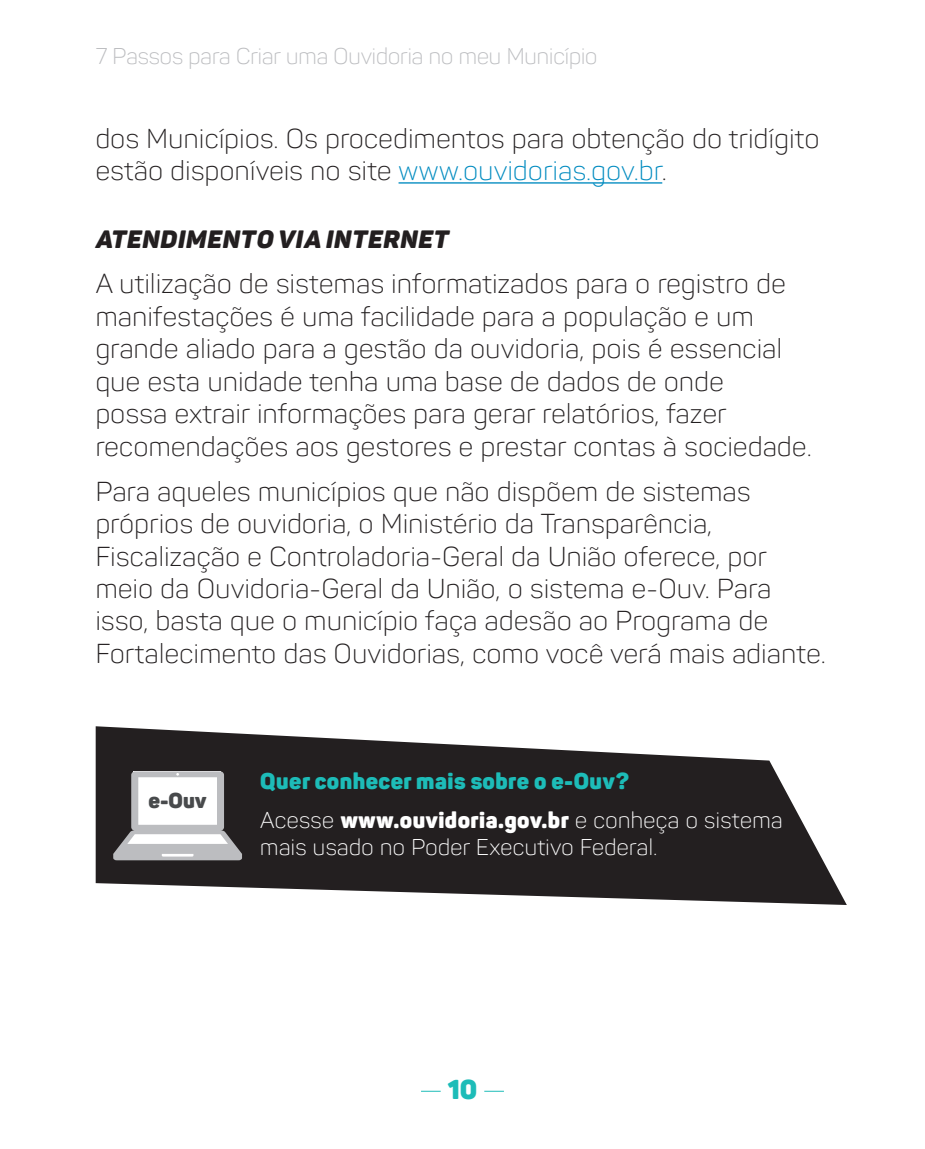
<style>
.page{position:relative;width:925px;height:1149px;background:#fff}
.page>*{position:absolute;margin:0;border:0;box-sizing:border-box;transform-origin:0 0}
.t1{font:300 27px/32.4px "Panton";letter-spacing:.02em;color:#231f20}
.t2{font:900 27px "Panton";color:#1dbcb8}
.t3{font:italic 900 24.75px "Panton";letter-spacing:.03em;color:#231f20}
.t4{font:900 22.5px/39.8px "Panton";color:#1dbcb8}
.t5{font:300 22.5px "Panton";color:#bcbdc0}
.t6{font:300 22.5px "Panton";letter-spacing:.02em;color:#fff}
.t7{font:900 21.15px "Panton";color:#484a4c}
.s1{color:#008bc0}
.s2{font-weight:300;color:#fff}
.s3{color:#fff}
</style>
<div class="page">
<svg style="left:421px;top:1090px;width:20px;height:1px"></svg>
<svg style="left:484px;top:1090px;width:20px;height:1px"></svg>
<hr style="left:398px;top:182px;width:264px;height:1px;background:#008bc0">
<svg style="left:96px;top:726px;width:751px;height:178px;fill:#231f20"></svg>
<svg style="left:113px;top:771px;width:129px;height:89px"></svg>
<p class="t5" style="left:96px;top:42px;width:503px">7 Passos para Criar uma Ouvidoria no meu Município</p>
<p class="t1" style="left:96px;top:122px;width:725px">dos Municípios. Os procedimentos para obtenção do tridígito estão disponíveis no site <span class="s1">www.ouvidorias.gov.br</span>.</p>
<p class="t3" style="left:96px;top:223px;width:340px">ATENDIMENTO VIA INTERNET</p>
<p class="t1" style="left:96px;top:267px;width:717px">A utilização de sistemas informatizados para o registro de manifestações é uma facilidade para a população e um grande aliado para a gestão da ouvidoria, pois é essencial que esta unidade tenha uma base de dados de onde<br>possa extrair informações para gerar relatórios, fazer recomendações aos gestores e prestar contas à sociedade.</p>
<p class="t1" style="left:96px;top:475px;width:731px">Para aqueles municípios que não dispõem de sistemas próprios de ouvidoria, o Ministério da Transparência, Fiscalização e Controladoria-Geral da União oferece, por meio da Ouvidoria-Geral da União, o sistema e-Ouv. Para isso, basta que o município faça adesão ao Programa de Fortalecimento das Ouvidorias, como você verá mais adiante.</p>
<p class="t7" style="left:148px;top:787px;width:60px">e-ouv</p>
<p class="t4" style="left:260px;top:760px;width:524px">Quer conhecer mais sobre o e-Ouv?<br><span class="s2">Acesse</span> <span class="s3">www.ouvidoria.gov.br</span> <span class="s2">e conheça o sistema</span></p>
<p class="t6" style="left:260px;top:833px;width:398px">mais usado no Poder Executivo Federal.</p>
<p class="t2" style="left:448px;top:1072px;width:31px">10</p>
</div>
